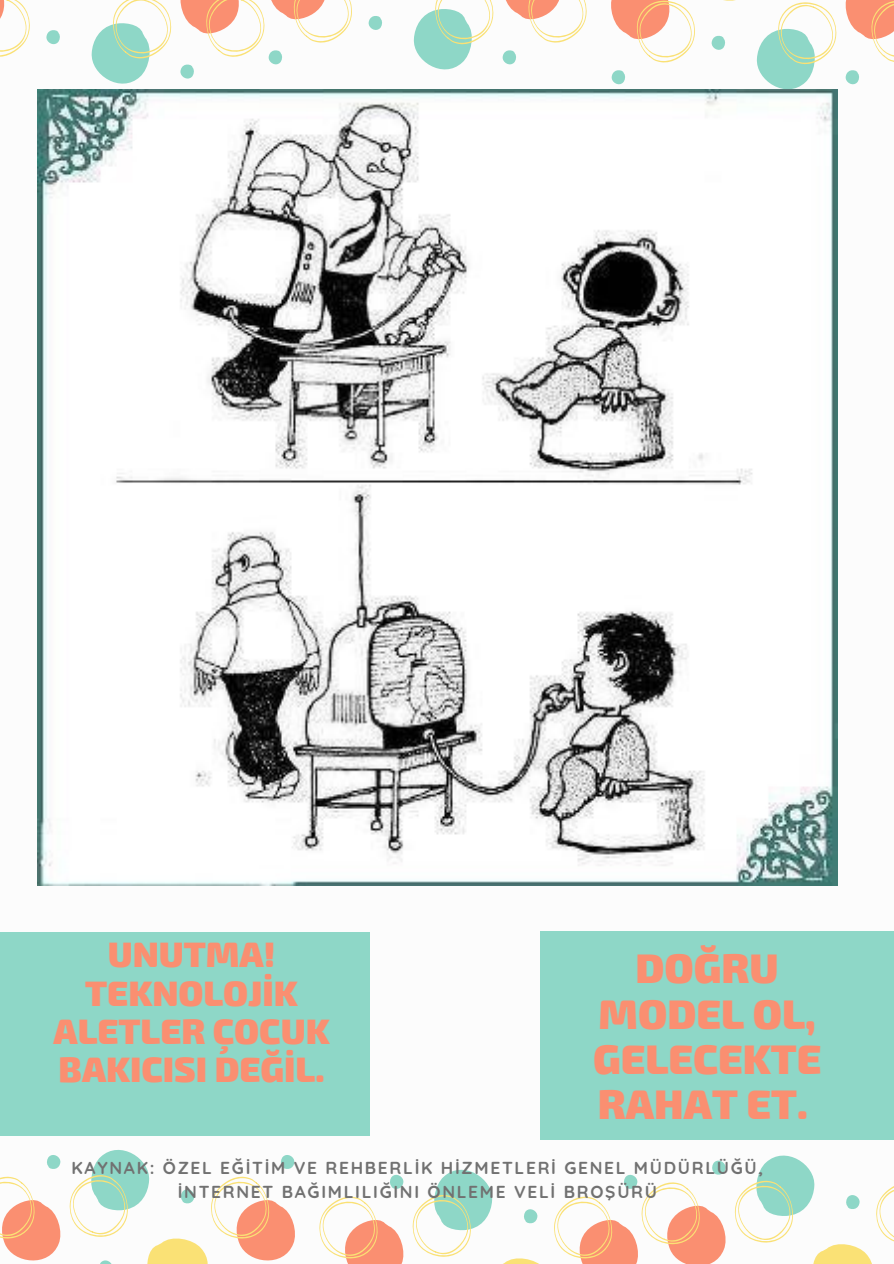
<style>
.page{position:relative;width:894px;height:1264px;background:#fff}
.page>*{position:absolute;margin:0;border:0;box-sizing:border-box;transform-origin:0 0}
.t1{font:900 41.4px/45px "Exo 2";color:#fa8f71;text-align:center}
.t2{font:900 35.4px/38.2px "Exo 2";color:#fa8f71;text-align:center}
.t3{font:700 17.25px/23.5px "Quicksand";letter-spacing:.1em;color:#717171;text-align:center}
</style>
<div class="page">
<svg style="left:0;top:0;width:30px;height:57px"></svg>
<svg style="left:46px;top:30px;width:14px;height:15px"></svg>
<svg style="left:91px;top:0;width:261px;height:84px"></svg>
<svg style="left:368px;top:16px;width:14px;height:14px"></svg>
<svg style="left:413px;top:0;width:174px;height:69px"></svg>
<svg style="left:845px;top:70px;width:14px;height:15px"></svg>
<svg style="left:611px;top:0;width:225px;height:89px"></svg>
<svg style="left:845px;top:0;width:48px;height:62px"></svg>
<svg style="left:734px;top:1155px;width:159px;height:109px"></svg>
<svg style="left:390px;top:1174px;width:13px;height:15px"></svg>
<svg style="left:412px;top:1160px;width:314px;height:103px"></svg>
<svg style="left:319px;top:1196px;width:85px;height:67px"></svg>
<svg style="left:47px;top:1155px;width:14px;height:14px"></svg>
<svg style="left:69px;top:1149px;width:226px;height:114px"></svg>
<svg style="left:0;top:1176px;width:61px;height:85px"></svg>
<img style="left:38px;top:89px;width:799px;height:796px">
<div style="left:0;top:931px;width:369px;height:204px;background:#8ed7c7"></div>
<div style="left:539px;top:931px;width:354px;height:208px;background:#8ed7c7"></div>
<p class="t2" style="left:54px;top:933px;width:277px">UNUTMA!<br>TEKNOLOJİK<br>ALETLER ÇOCUK<br>BAKICISI DEĞİL.</p>
<p class="t1" style="left:593px;top:943px;width:230px">DOĞRU<br>MODEL OL,<br>GELECEKTE<br>RAHAT ET.</p>
<p class="t3" style="left:71px;top:1156px;width:693px">KAYNAK: ÖZEL EĞİTİM VE REHBERLİK HİZMETLERİ GENEL MÜDÜRLÜĞÜ,<br>İNTERNET BAĞIMLILIĞINI ÖNLEME VELİ BROŞÜRÜ</p>
</div>
